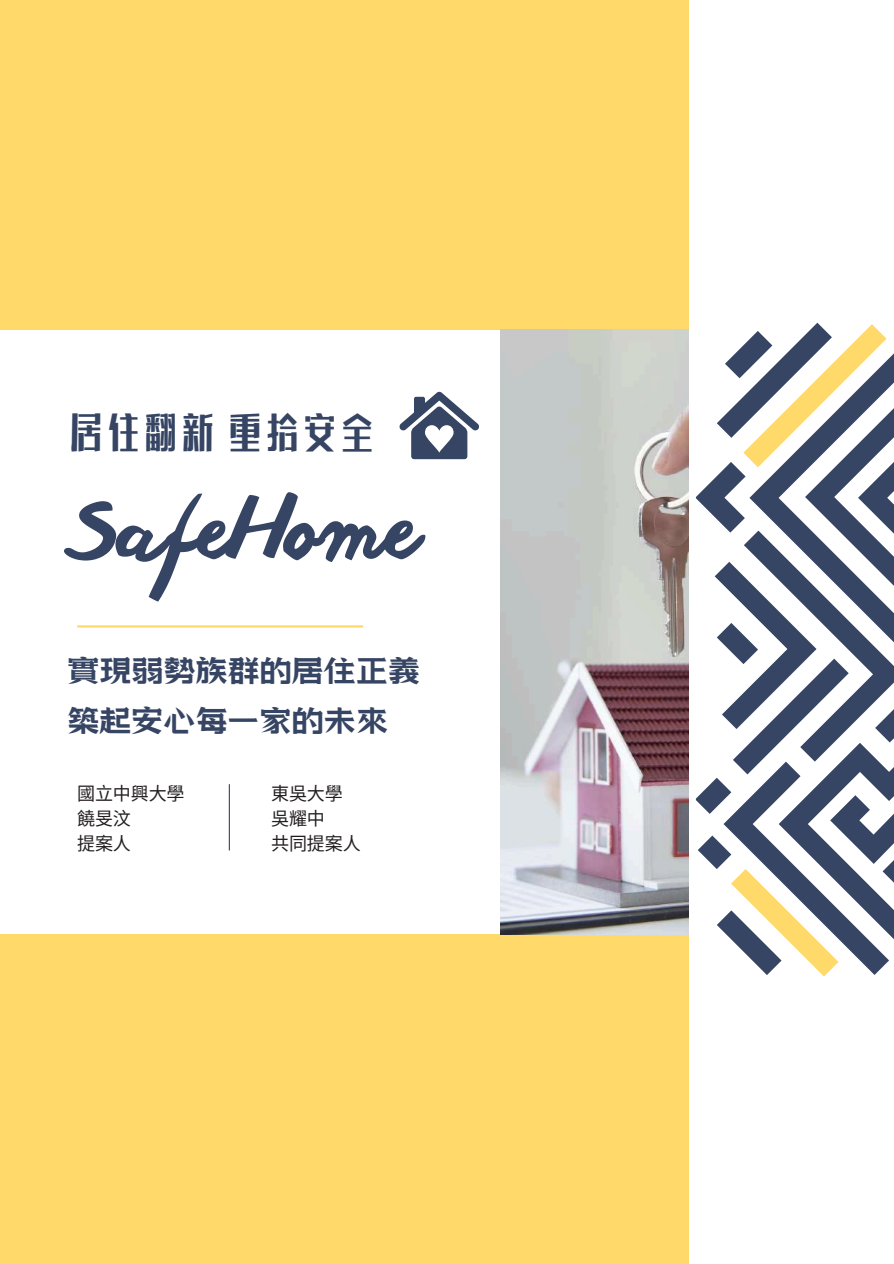
<style>
.page{position:relative;width:894px;height:1264px;background:#fff}
.page>*{position:absolute;margin:0;border:0;box-sizing:border-box;transform-origin:0 0}
.t1{font:78.15px "Anothershabby";letter-spacing:-.01em;color:#364563}
.t2{font:42px "Canva Printing SC";letter-spacing:-.01em;color:#364563}
.t3{font:36px/49.5px "Canva Bumper Crop TC";letter-spacing:-.01em;color:#364563}
.t4{font:18px/24.8px "Noto Sans CJ Ksc";letter-spacing:-.01em;color:#231f20}
</style>
<div class="page">
<div style="left:0;top:0;width:688px;height:329px;background:#ffd96a"></div>
<div style="left:0;top:934px;width:688px;height:329px;background:#ffd96a"></div>
<svg style="left:695px;top:323px;width:198px;height:653px"></svg>
<hr style="left:77px;top:625px;width:286px;height:2px;background:#ffd96a">
<hr style="left:229px;top:784px;width:1px;height:66px;background:#364563">
<svg style="left:399px;top:392px;width:80px;height:67px"></svg>
<img style="left:500px;top:329px;width:188px;height:605px">
<h2 class="t2" style="left:67px;top:410px;width:310px">居住翻新重拾安全</h2>
<h1 class="t1" style="left:67px;top:488px;width:353px">SafeHome</h1>
<h3 class="t3" style="left:67px;top:645px;width:354px">實現弱勢族群的居住正義築起安心每一家的未來</h3>
<p class="t4" style="left:77px;top:780px;width:109px">國立中興大學饒旻汶<br>提案人</p>
<p class="t4" style="left:271px;top:780px;width:90px">東吳大學吳耀中<br>共同提案人</p>
</div>
